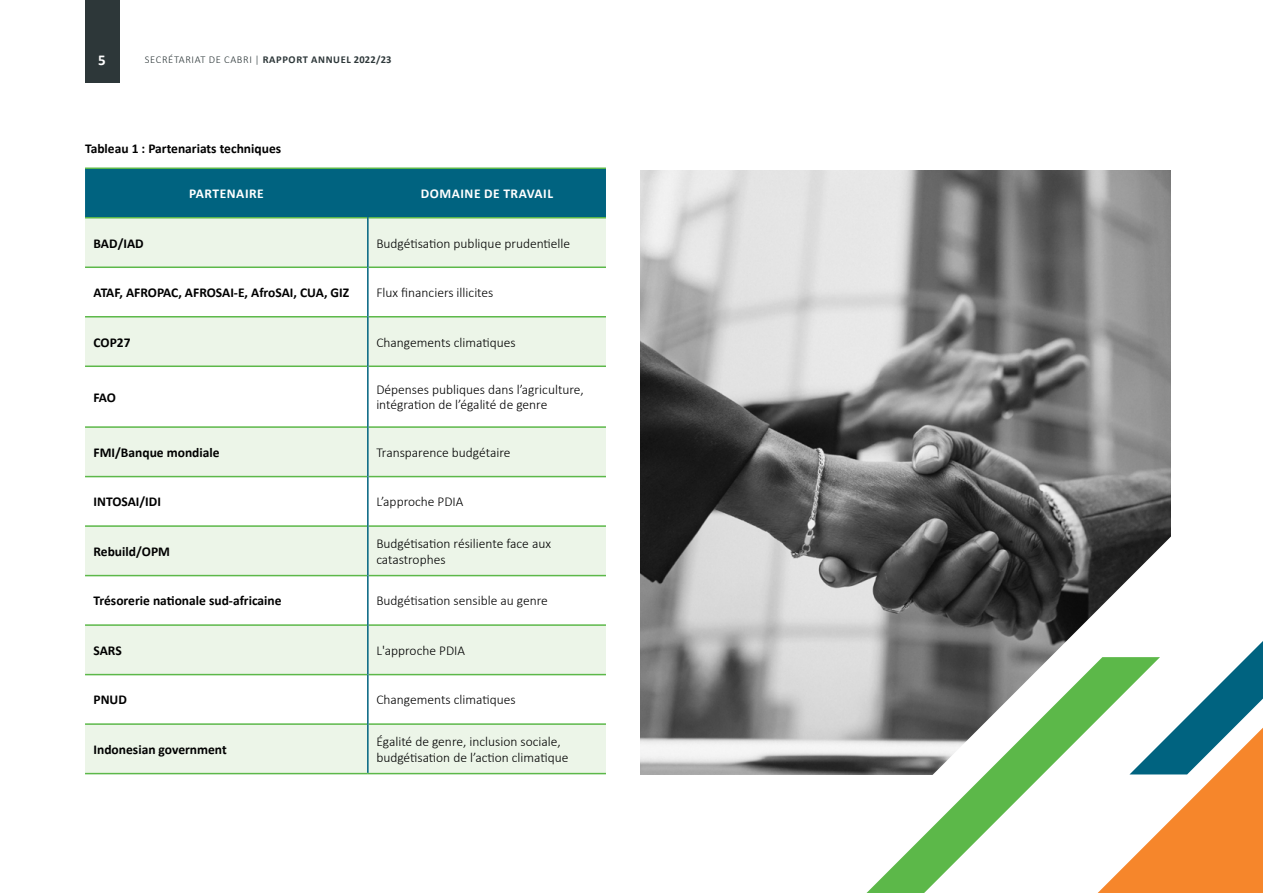
<style>
.page{position:relative;width:1263px;height:893px;background:#fff}
.page>*{position:absolute;margin:0;border:0;box-sizing:border-box;transform-origin:0 0}
.t1{font:700 15px "Calibri";color:#fff}
.t2{font:300 13.5px/15.1px "Calibri";color:#000}
.t3{font:700 13.5px "Calibri";color:#000}
.t4{font:700 13.5px "Calibri";letter-spacing:.04em;color:#fff}
.t5{font:700 10.5px "Calibri";letter-spacing:.06em;color:#2d3739}
.s1{font-weight:300}
</style>
<div class="page">
<div style="left:85px;top:0;width:34px;height:83px;background:#2d3739"></div>
<img style="left:640px;top:170px;width:531px;height:604px">
<svg style="left:838px;top:451px;width:333px;height:324px;background:#707070"></svg>
<svg style="left:866px;top:657px;width:232px;height:236px"></svg>
<svg style="left:1098px;top:641px;width:165px;height:252px"></svg>
<div style="left:85px;top:169px;width:521px;height:48px;background:#006380"></div>
<div style="left:85px;top:218px;width:521px;height:555px;background:#ecf5e8"></div>
<svg style="left:85px;top:268px;width:521px;height:455px"></svg>
<hr style="left:85px;top:167px;width:283px;height:2px;background:#5cb849">
<hr style="left:368px;top:167px;width:238px;height:2px;background:#5cb849">
<hr style="left:85px;top:217px;width:282px;height:1px;background:#5cb849">
<hr style="left:369px;top:217px;width:237px;height:1px;background:#5cb849">
<hr style="left:85px;top:266px;width:282px;height:2px;background:#5cb849">
<hr style="left:369px;top:266px;width:237px;height:2px;background:#5cb849">
<hr style="left:85px;top:316px;width:282px;height:1px;background:#5cb849">
<hr style="left:369px;top:316px;width:237px;height:1px;background:#5cb849">
<hr style="left:85px;top:365px;width:282px;height:2px;background:#5cb849">
<hr style="left:369px;top:365px;width:237px;height:2px;background:#5cb849">
<hr style="left:85px;top:426px;width:282px;height:2px;background:#5cb849">
<hr style="left:369px;top:426px;width:237px;height:2px;background:#5cb849">
<hr style="left:85px;top:476px;width:282px;height:1px;background:#5cb849">
<hr style="left:369px;top:476px;width:237px;height:1px;background:#5cb849">
<hr style="left:85px;top:525px;width:282px;height:2px;background:#5cb849">
<hr style="left:369px;top:525px;width:237px;height:2px;background:#5cb849">
<hr style="left:85px;top:575px;width:282px;height:1px;background:#5cb849">
<hr style="left:369px;top:575px;width:237px;height:1px;background:#5cb849">
<hr style="left:85px;top:624px;width:282px;height:2px;background:#5cb849">
<hr style="left:369px;top:624px;width:237px;height:2px;background:#5cb849">
<hr style="left:85px;top:674px;width:282px;height:1px;background:#5cb849">
<hr style="left:369px;top:674px;width:237px;height:1px;background:#5cb849">
<hr style="left:85px;top:723px;width:282px;height:2px;background:#5cb849">
<hr style="left:369px;top:723px;width:237px;height:2px;background:#5cb849">
<hr style="left:85px;top:773px;width:283px;height:1px;background:#5cb849">
<hr style="left:368px;top:773px;width:238px;height:1px;background:#5cb849">
<hr style="left:367px;top:169px;width:2px;height:49px;background:#006380">
<hr style="left:367px;top:218px;width:2px;height:49px;background:#006380">
<hr style="left:367px;top:267px;width:2px;height:50px;background:#006380">
<hr style="left:367px;top:317px;width:2px;height:49px;background:#006380">
<hr style="left:367px;top:366px;width:2px;height:61px;background:#006380">
<hr style="left:367px;top:427px;width:2px;height:50px;background:#006380">
<hr style="left:367px;top:477px;width:2px;height:49px;background:#006380">
<hr style="left:367px;top:526px;width:2px;height:50px;background:#006380">
<hr style="left:367px;top:576px;width:2px;height:49px;background:#006380">
<hr style="left:367px;top:625px;width:2px;height:50px;background:#006380">
<hr style="left:367px;top:675px;width:2px;height:49px;background:#006380">
<hr style="left:367px;top:724px;width:2px;height:49px;background:#006380">
<p class="t1" style="left:98px;top:50px;width:9px">5</p>
<p class="t5" style="left:145px;top:52px;width:248px"><span class="s1">SECRÉTARIAT DE CABRI |</span> RAPPORT ANNUEL 2022/23</p>
<p class="t3" style="left:85px;top:140px;width:198px">Tableau 1 : Partenariats techniques</p>
<p class="t4" style="left:189px;top:185px;width:76px">PARTENAIRE</p>
<p class="t4" style="left:421px;top:185px;width:134px">DOMAINE DE TRAVAIL</p>
<p class="t3" style="left:94px;top:234px;width:52px">BAD/IAD</p>
<p class="t2" style="left:376px;top:235px;width:195px">Budgétisation publique prudentielle</p>
<p class="t3" style="left:94px;top:284px;width:257px">ATAF, AFROPAC, AFROSAI-E, AfroSAI, CUA, GIZ</p>
<p class="t2" style="left:376px;top:285px;width:119px">Flux financiers illicites</p>
<p class="t3" style="left:94px;top:333px;width:39px">COP27</p>
<p class="t2" style="left:376px;top:334px;width:141px">Changements climatiques</p>
<p class="t3" style="left:94px;top:389px;width:24px">FAO</p>
<p class="t2" style="left:376px;top:382px;width:209px">Dépenses publiques dans l’agriculture, intégration de l’égalité de genre</p>
<p class="t3" style="left:94px;top:444px;width:128px">FMI/Banque mondiale</p>
<p class="t2" style="left:376px;top:445px;width:136px">Transparence budgétaire</p>
<p class="t3" style="left:94px;top:493px;width:69px">INTOSAI/IDI</p>
<p class="t2" style="left:376px;top:494px;width:89px">L’approche PDIA</p>
<p class="t3" style="left:94px;top:543px;width:78px">Rebuild/OPM</p>
<p class="t2" style="left:376px;top:536px;width:176px">Budgétisation résiliente face aux catastrophes</p>
<p class="t3" style="left:94px;top:592px;width:190px">Trésorerie nationale sud-africaine</p>
<p class="t2" style="left:376px;top:593px;width:173px">Budgétisation sensible au genre</p>
<p class="t3" style="left:94px;top:642px;width:30px">SARS</p>
<p class="t2" style="left:376px;top:643px;width:90px">L'approche PDIA</p>
<p class="t3" style="left:94px;top:691px;width:35px">PNUD</p>
<p class="t2" style="left:376px;top:692px;width:141px">Changements climatiques</p>
<p class="t3" style="left:94px;top:741px;width:135px">Indonesian government</p>
<p class="t2" style="left:376px;top:734px;width:194px">Égalité de genre, inclusion sociale, budgétisation de l’action climatique</p>
</div>
